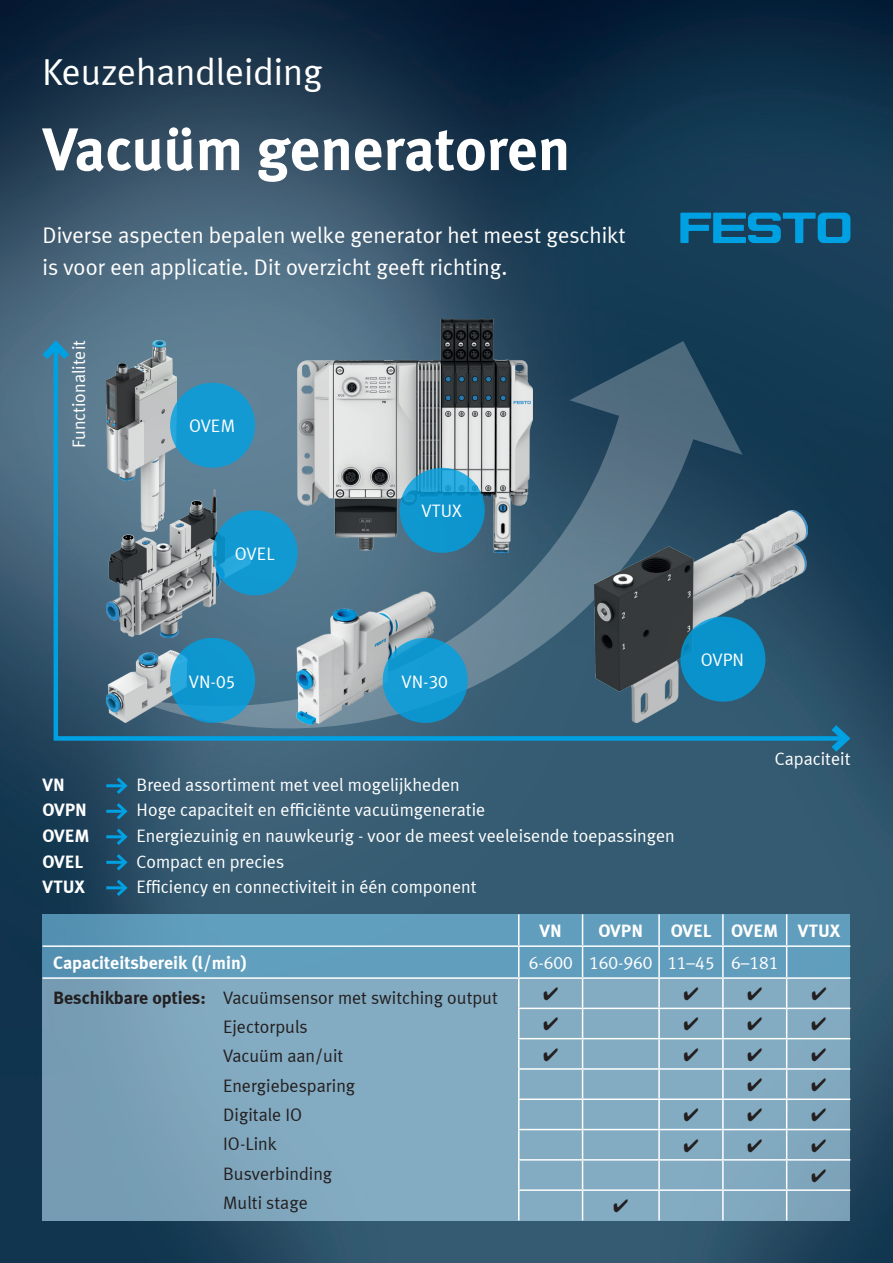
<style>
.page{position:relative;width:893px;height:1263px;background:#fff}
.page>*{position:absolute;margin:0;border:0;box-sizing:border-box;transform-origin:0 0}
.t1{font:700 60px "Meta Plus LF";color:#fff}
.t2{font:37.5px "Meta Plus LF";color:#fff}
.t3{font:22.5px/32px "Meta Plus LF";color:#fff}
.t4{font:18px "Meta Plus LF";color:#fff}
.t5{font:18px/29.4px "Meta Plus LF";color:#231f20}
.t6{font:700 18px "Meta Plus LF";color:#fff}
.s1{font-weight:700}
</style>
<div class="page">
<img style="left:0;top:0;width:893px;height:1263px">
<svg style="left:680px;top:213px;width:170px;height:30px;background:#0b76a6"></svg>
<div style="left:43px;top:914px;width:807px;height:64px;background:linear-gradient(to right,#5b98b8,#65a1c1)"></div>
<div style="left:43px;top:978px;width:807px;height:242px;background:linear-gradient(to right,#7ba2b9,#88afc4)"></div>
<img style="left:298px;top:319px;width:234px;height:22px">
<svg style="left:51px;top:341px;width:799px;height:402px;background:#547182"></svg>
<svg style="left:35px;top:335px;width:41px;height:31px"></svg>
<svg style="left:824px;top:718px;width:31px;height:41px"></svg>
<hr style="left:106px;top:784px;width:19px;height:3px;background:#00a1e3">
<hr style="left:106px;top:810px;width:19px;height:3px;background:#00a1e3">
<hr style="left:106px;top:835px;width:19px;height:3px;background:#00a1e3">
<hr style="left:106px;top:861px;width:19px;height:3px;background:#00a1e3">
<hr style="left:106px;top:886px;width:19px;height:3px;background:#00a1e3">
<svg style="left:113px;top:774px;width:17px;height:125px;background:#1e5b7c"></svg>
<hr style="left:518px;top:914px;width:1px;height:31px;background:#fff">
<hr style="left:582px;top:914px;width:1px;height:31px;background:#fff">
<hr style="left:658px;top:914px;width:2px;height:31px;background:#fff">
<hr style="left:722px;top:914px;width:2px;height:31px;background:#fff">
<hr style="left:786px;top:914px;width:1px;height:31px;background:#fff">
<hr style="left:43px;top:945px;width:476px;height:2px;background:#fff">
<hr style="left:519px;top:945px;width:64px;height:2px;background:#fff">
<hr style="left:518px;top:947px;width:1px;height:30px;background:#fff">
<hr style="left:583px;top:945px;width:76px;height:2px;background:#fff">
<hr style="left:582px;top:947px;width:1px;height:30px;background:#fff">
<hr style="left:659px;top:945px;width:64px;height:2px;background:#fff">
<hr style="left:658px;top:947px;width:2px;height:30px;background:#fff">
<hr style="left:723px;top:945px;width:64px;height:2px;background:#fff">
<hr style="left:722px;top:947px;width:2px;height:30px;background:#fff">
<hr style="left:787px;top:945px;width:63px;height:2px;background:#fff">
<hr style="left:786px;top:947px;width:1px;height:30px;background:#fff">
<hr style="left:43px;top:977px;width:476px;height:2px;background:#fff">
<hr style="left:519px;top:977px;width:64px;height:2px;background:#fff">
<hr style="left:583px;top:977px;width:76px;height:2px;background:#fff">
<hr style="left:659px;top:977px;width:64px;height:2px;background:#fff">
<hr style="left:658px;top:979px;width:2px;height:28px;background:#fff">
<hr style="left:723px;top:977px;width:64px;height:2px;background:#fff">
<hr style="left:722px;top:979px;width:2px;height:28px;background:#fff">
<hr style="left:787px;top:977px;width:63px;height:2px;background:#fff">
<hr style="left:518px;top:1007px;width:65px;height:2px;background:#fff">
<hr style="left:583px;top:1007px;width:76px;height:2px;background:#fff">
<hr style="left:659px;top:1007px;width:64px;height:2px;background:#fff">
<hr style="left:658px;top:1009px;width:2px;height:29px;background:#fff">
<hr style="left:723px;top:1007px;width:64px;height:2px;background:#fff">
<hr style="left:722px;top:1009px;width:2px;height:29px;background:#fff">
<hr style="left:787px;top:1007px;width:63px;height:2px;background:#fff">
<hr style="left:518px;top:1038px;width:65px;height:1px;background:#fff">
<hr style="left:583px;top:1038px;width:76px;height:1px;background:#fff">
<hr style="left:659px;top:1038px;width:64px;height:1px;background:#fff">
<hr style="left:658px;top:1039px;width:2px;height:29px;background:#fff">
<hr style="left:723px;top:1038px;width:64px;height:1px;background:#fff">
<hr style="left:722px;top:1039px;width:2px;height:29px;background:#fff">
<hr style="left:787px;top:1038px;width:63px;height:1px;background:#fff">
<hr style="left:518px;top:1068px;width:65px;height:2px;background:#fff">
<hr style="left:583px;top:1068px;width:76px;height:2px;background:#fff">
<hr style="left:659px;top:1068px;width:64px;height:2px;background:#fff">
<hr style="left:658px;top:1070px;width:2px;height:28px;background:#fff">
<hr style="left:723px;top:1068px;width:64px;height:2px;background:#fff">
<hr style="left:722px;top:1070px;width:2px;height:28px;background:#fff">
<hr style="left:787px;top:1068px;width:63px;height:2px;background:#fff">
<hr style="left:518px;top:1098px;width:65px;height:2px;background:#fff">
<hr style="left:583px;top:1098px;width:76px;height:2px;background:#fff">
<hr style="left:659px;top:1098px;width:64px;height:2px;background:#fff">
<hr style="left:658px;top:1100px;width:2px;height:29px;background:#fff">
<hr style="left:723px;top:1098px;width:64px;height:2px;background:#fff">
<hr style="left:722px;top:1100px;width:2px;height:29px;background:#fff">
<hr style="left:787px;top:1098px;width:63px;height:2px;background:#fff">
<hr style="left:518px;top:1129px;width:65px;height:1px;background:#fff">
<hr style="left:583px;top:1129px;width:76px;height:1px;background:#fff">
<hr style="left:659px;top:1129px;width:64px;height:1px;background:#fff">
<hr style="left:658px;top:1130px;width:2px;height:29px;background:#fff">
<hr style="left:723px;top:1129px;width:64px;height:1px;background:#fff">
<hr style="left:722px;top:1130px;width:2px;height:29px;background:#fff">
<hr style="left:787px;top:1129px;width:63px;height:1px;background:#fff">
<hr style="left:518px;top:1159px;width:65px;height:1px;background:#fff">
<hr style="left:583px;top:1159px;width:76px;height:1px;background:#fff">
<hr style="left:659px;top:1159px;width:64px;height:1px;background:#fff">
<hr style="left:658px;top:1160px;width:2px;height:29px;background:#fff">
<hr style="left:723px;top:1159px;width:64px;height:1px;background:#fff">
<hr style="left:722px;top:1160px;width:2px;height:29px;background:#fff">
<hr style="left:787px;top:1159px;width:63px;height:1px;background:#fff">
<hr style="left:518px;top:1189px;width:65px;height:2px;background:#fff">
<svg style="left:518px;top:979px;width:1px;height:241px"></svg>
<hr style="left:583px;top:1189px;width:76px;height:2px;background:#fff">
<svg style="left:582px;top:979px;width:1px;height:241px"></svg>
<hr style="left:659px;top:1189px;width:64px;height:2px;background:#fff">
<hr style="left:658px;top:1191px;width:2px;height:29px;background:#fff">
<hr style="left:723px;top:1189px;width:64px;height:2px;background:#fff">
<hr style="left:722px;top:1191px;width:2px;height:29px;background:#fff">
<hr style="left:787px;top:1189px;width:63px;height:2px;background:#fff">
<svg style="left:786px;top:979px;width:1px;height:241px"></svg>
<img style="left:106px;top:340px;width:70px;height:191px">
<img style="left:106px;top:650px;width:83px;height:73px">
<div style="left:170px;top:383px;width:85px;height:85px;background:#139ad3;border-radius:50%"></div>
<svg style="left:213px;top:510px;width:85px;height:85px;background:#1399d1"></svg>
<svg style="left:400px;top:468px;width:85px;height:85px;background:#1397cf"></svg>
<svg style="left:170px;top:638px;width:85px;height:85px;background:#1298d1"></svg>
<div style="left:383px;top:638px;width:85px;height:85px;background:#169cd4;border-radius:50%"></div>
<div style="left:680px;top:617px;width:85px;height:85px;background:#0a92cb;border-radius:50%"></div>
<svg style="left:544px;top:987px;width:14px;height:13px"></svg>
<svg style="left:684px;top:987px;width:14px;height:13px"></svg>
<svg style="left:748px;top:987px;width:14px;height:13px"></svg>
<svg style="left:812px;top:987px;width:14px;height:13px"></svg>
<svg style="left:544px;top:1017px;width:14px;height:13px"></svg>
<svg style="left:684px;top:1017px;width:14px;height:13px"></svg>
<svg style="left:748px;top:1017px;width:14px;height:13px"></svg>
<svg style="left:812px;top:1017px;width:14px;height:13px"></svg>
<svg style="left:544px;top:1048px;width:14px;height:13px"></svg>
<svg style="left:684px;top:1048px;width:14px;height:13px"></svg>
<svg style="left:748px;top:1048px;width:14px;height:13px"></svg>
<svg style="left:812px;top:1048px;width:14px;height:13px"></svg>
<svg style="left:748px;top:1078px;width:14px;height:13px"></svg>
<svg style="left:812px;top:1078px;width:14px;height:13px"></svg>
<svg style="left:684px;top:1108px;width:14px;height:13px"></svg>
<svg style="left:748px;top:1108px;width:14px;height:13px"></svg>
<svg style="left:812px;top:1108px;width:14px;height:13px"></svg>
<svg style="left:684px;top:1139px;width:14px;height:13px"></svg>
<svg style="left:748px;top:1139px;width:14px;height:13px"></svg>
<svg style="left:812px;top:1139px;width:14px;height:43px"></svg>
<svg style="left:614px;top:1199px;width:14px;height:13px"></svg>
<h2 class="t2" style="left:43px;top:49px;width:282px">Keuzehandleiding</h2>
<h1 class="t1" style="left:43px;top:111px;width:529px">Vacuüm generatoren</h1>
<p class="t3" style="left:43px;top:219px;width:585px">Diverse aspecten bepalen welke generator het meest geschikt is voor een applicatie. Dit overzicht geeft richting.</p>
<p class="t4" style="left:68px;top:448px;width:109px;rotate:-90deg">Functionaliteit</p>
<p class="t4" style="left:189px;top:415px;width:48px">OVEM</p>
<p class="t4" style="left:235px;top:543px;width:41px">OVEL</p>
<p class="t4" style="left:421px;top:500px;width:42px">VTUX</p>
<p class="t4" style="left:189px;top:670px;width:48px">VN-05</p>
<p class="t4" style="left:401px;top:670px;width:48px">VN-30</p>
<p class="t4" style="left:701px;top:649px;width:45px">OVPN</p>
<p class="t4" style="left:775px;top:748px;width:77px">Capaciteit</p>
<p class="t6" style="left:43px;top:773px;width:24px">VN</p>
<p class="t4" style="left:137px;top:774px;width:325px">Breed assortiment met veel mogelijkheden</p>
<p class="t6" style="left:43px;top:799px;width:46px">OVPN</p>
<p class="t4" style="left:137px;top:799px;width:350px">Hoge capaciteit en efficiënte vacuümgeneratie</p>
<p class="t6" style="left:43px;top:824px;width:49px">OVEM</p>
<p class="t4" style="left:137px;top:825px;width:540px">Energiezuinig en nauwkeurig - voor de meest veeleisende toepassingen</p>
<p class="t6" style="left:43px;top:850px;width:42px">OVEL</p>
<p class="t4" style="left:137px;top:850px;width:149px">Compact en precies</p>
<p class="t6" style="left:43px;top:875px;width:44px">VTUX</p>
<p class="t4" style="left:137px;top:876px;width:341px">Efficiency en connectiviteit in één component</p>
<p class="t6" style="left:539px;top:919px;width:24px">VN</p>
<p class="t6" style="left:599px;top:919px;width:46px">OVPN</p>
<p class="t6" style="left:671px;top:919px;width:171px">OVEL OVEM VTUX</p>
<p class="t6" style="left:53px;top:951px;width:195px">Capaciteitsbereik (l/min)</p>
<p class="t4" style="left:529px;top:952px;width:251px">6-600 160-960 11–45 6–181</p>
<p class="t5" style="left:223px;top:982px;width:276px;text-indent:-170px"><span class="s1">Beschikbare opties:</span> Vacuümsensor met switching output<br>Ejectorpuls<br>Vacuüm aan/uit<br>Energiebesparing<br>Digitale IO<br>IO-Link<br>Busverbinding<br>Multi stage</p>
</div>
